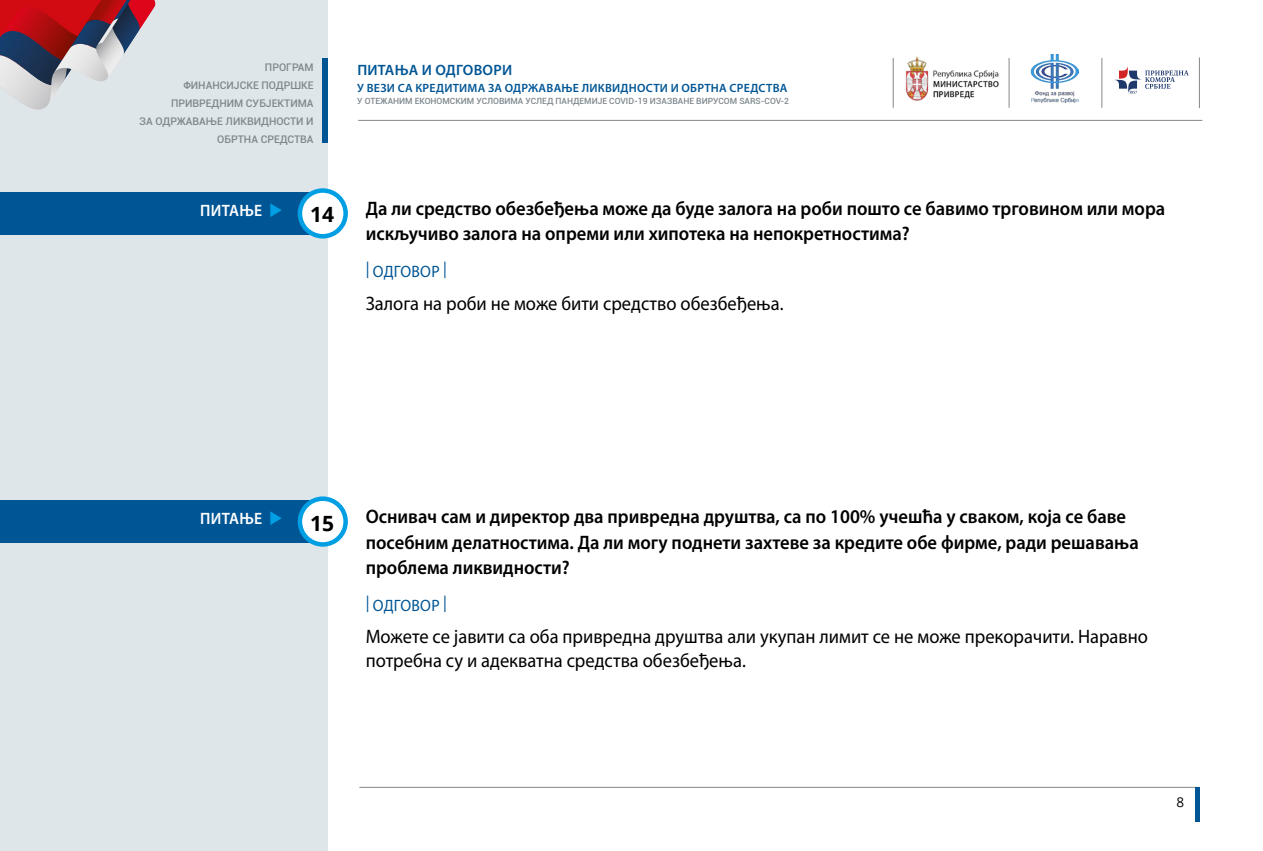
<style>
.page{position:relative;width:1263px;height:851px;background:#fff}
.page>*{position:absolute;margin:0;border:0;box-sizing:border-box;transform-origin:0 0}
.t1{font:700 21px "Open Sans";color:#000}
.t2{font:600 19.5px/25.5px "Myriad Pro";color:#000;scale:.95 1}
.t3{font:19.5px/24px "Myriad Pro";color:#000;scale:.95 1}
.t4{font:16.5px "Myriad Pro";letter-spacing:.02em;color:#005595;scale:.95 1}
.t5{font:600 16.5px "Myriad Pro";color:#fff;scale:.95 1}
.t6{font:600 15px "Myriad Pro";letter-spacing:.02em;color:#005595}
.t7{font:13.5px "Open Sans";color:#000}
.t8{font:600 12px "Myriad Pro";letter-spacing:.02em;color:#005595}
.t9{font:500 10.5px/18px "Roboto";color:#7e878d;text-align:right}
.t10{font:500 8.55px "Roboto";color:#7e878d}
.s1{color:#009fe3}
</style>
<div class="page">
<div style="left:0;top:0;width:328px;height:850px;background:#dfe6ea"></div>
<hr style="left:1009px;top:58px;width:1px;height:50px;background:#878787">
<hr style="left:1101px;top:58px;width:1px;height:50px;background:#878787">
<hr style="left:1199px;top:57px;width:1px;height:51px;background:#878787">
<hr style="left:893px;top:58px;width:1px;height:50px;background:#878787">
<hr style="left:358px;top:120px;width:844px;height:1px;background:#878787">
<hr style="left:359px;top:787px;width:840px;height:1px;background:#878787">
<svg style="left:0;top:0;width:156px;height:110px"></svg>
<svg style="left:1114px;top:66px;width:74px;height:28px"></svg>
<img style="left:1030px;top:54px;width:48px;height:48px">
<div style="left:1195px;top:787px;width:5px;height:34px;background:#005595"></div>
<div style="left:322px;top:58px;width:5px;height:84px;background:#005595"></div>
<img style="left:905px;top:56px;width:94px;height:45px">
<div style="left:0;top:500px;width:327px;height:43px;background:#005595"></div>
<div style="left:300px;top:498px;width:46px;height:46px;background:#fff;border-radius:50%"></div>
<div style="left:298px;top:496px;width:50px;height:50px;border:4px solid #009fe3;border-radius:50%"></div>
<div style="left:0;top:192px;width:327px;height:43px;background:#005595"></div>
<div style="left:300px;top:190px;width:46px;height:46px;background:#fff;border-radius:50%"></div>
<div style="left:298px;top:188px;width:50px;height:50px;border:4px solid #009fe3;border-radius:50%"></div>
<p class="t9" style="left:139px;top:57px;width:176px">ПРОГРАМ<br>ФИНАНСИЈСКЕ ПОДРШКЕ<br>ПРИВРЕДНИМ СУБЈЕКТИМА<br>ЗА ОДРЖАВАЊЕ ЛИКВИДНОСТИ И<br>ОБРТНА СРЕДСТВА</p>
<p class="t6" style="left:357px;top:61px;width:156px">ПИТАЊА И ОДГОВОРИ</p>
<p class="t8" style="left:357px;top:80px;width:432px">У ВЕЗИ СА КРЕДИТИМА ЗА ОДРЖАВАЊЕ ЛИКВИДНОСТИ И ОБРТНА СРЕДСТВА</p>
<p class="t10" style="left:357px;top:94px;width:433px">У ОТЕЖАНИМ ЕКОНОМСКИМ УСЛОВИМА УСЛЕД ПАНДЕМИЈЕ COVID-19 ИЗАЗВАНЕ ВИРУСОМ SARS-CОV-2</p>
<p class="t5" style="left:200px;top:200px;width:88px">питање <span class="s1">◆</span></p>
<p class="t1" style="left:310px;top:200px;width:25px">14</p>
<p class="t2" style="left:366px;top:195px;width:843px">Да ли средство обезбеђења може да буде залога на роби пошто се бавимо трговином или мора искључиво залога на опреми или хипотека на непокретностима?</p>
<p class="t4" style="left:366px;top:261px;width:87px">| одговор |</p>
<p class="t3" style="left:366px;top:291px;width:441px">Залога на роби не може бити средство обезбеђења.</p>
<p class="t5" style="left:200px;top:508px;width:88px">питање <span class="s1">◆</span></p>
<p class="t1" style="left:310px;top:508px;width:25px">15</p>
<p class="t2" style="left:366px;top:503px;width:815px">Оснивач сам и директор два привредна друштва, са по 100% учешћа у сваком, која се баве посебним делатностима. Да ли могу поднети захтеве за кредите обе фирме, ради решавања проблема ликвидности?</p>
<p class="t4" style="left:366px;top:595px;width:87px">| одговор |</p>
<p class="t3" style="left:366px;top:624px;width:825px">Можете се јавити са оба привредна друштва али укупан лимит се не може прекорачити. Наравно потребна су и адекватна средства обезбеђења.</p>
<p class="t7" style="left:1176px;top:793px;width:9px">8</p>
</div>
